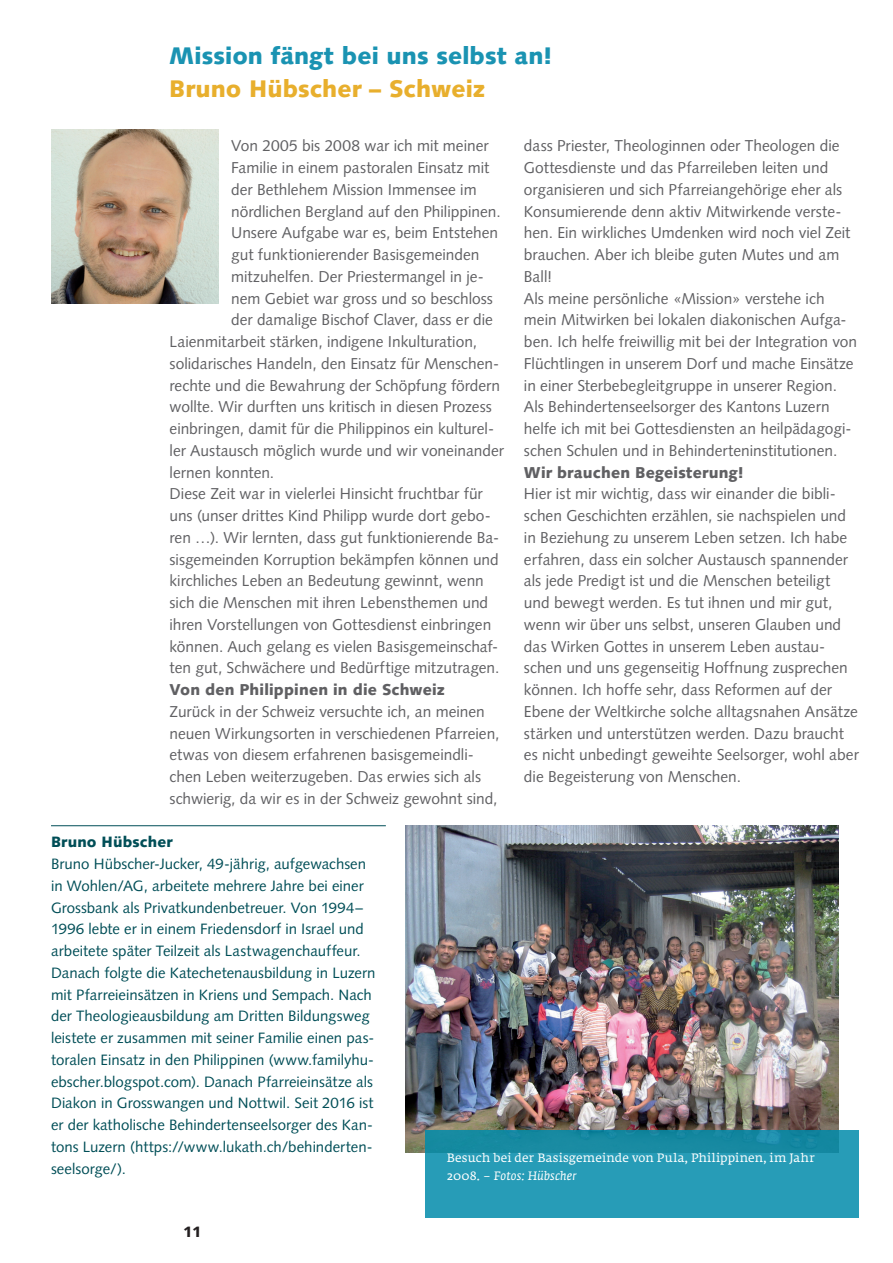
<style>
.page{position:relative;width:893px;height:1263px;background:#fff}
.page>*{position:absolute;margin:0;border:0;box-sizing:border-box;transform-origin:0 0}
.t1{font:900 24px "Syntax LT Std";letter-spacing:.005em;color:#1a93b2}
.t2{font:900 24px "Syntax LT Std";color:#e8af2d}
.t3{font:15.75px/21.8px "Syntax LT Std";color:#606063}
.t4{font:900 15.75px "Syntax LT Std";letter-spacing:.01em;color:#606063}
.t5{font:15px/21.8px "Syntax LT Std";color:#004e57}
.t6{font:900 15px "Syntax LT Std";letter-spacing:.01em;color:#004e57}
.t7{font:900 15px "Syntax LT Std";color:#231f20}
.t8{font:12px/18px "Fedra Serif A Std";letter-spacing:.02em;color:#fff}
.s1{font-style:italic}
</style>
<div class="page">
<img style="left:406px;top:826px;width:433px;height:326px">
<img style="left:51px;top:130px;width:167px;height:174px">
<div style="left:426px;top:1130px;width:433px;height:88px;background:linear-gradient(to bottom,#198da5,#2ca2bd)"></div>
<hr style="left:51px;top:825px;width:335px;height:1px;background:#004e57">
<h1 class="t1" style="left:169px;top:42px;width:385px">Mission fängt bei uns selbst an!</h1>
<h1 class="t2" style="left:169px;top:75px;width:318px">Bruno Hübscher – Schweiz</h1>
<p class="t3" style="left:231px;top:135px;width:259px">Von 2005 bis 2008 war ich mit meiner</p>
<p class="t3" style="left:231px;top:157px;width:260px">Familie in einem pastoralen Einsatz mit</p>
<p class="t3" style="left:231px;top:179px;width:247px">der Bethlehem Mission Immensee im</p>
<p class="t3" style="left:231px;top:200px;width:271px">nördlichen Bergland auf den Philippinen.</p>
<p class="t3" style="left:231px;top:222px;width:269px">Unsere Aufgabe war es, beim Entstehen</p>
<p class="t3" style="left:231px;top:244px;width:250px">gut funktionierender Basisgemeinden</p>
<p class="t3" style="left:231px;top:266px;width:254px">mitzuhelfen. Der Priestermangel in je-</p>
<p class="t3" style="left:231px;top:287px;width:263px">nem Gebiet war gross und so beschloss</p>
<p class="t3" style="left:231px;top:309px;width:263px">der damalige Bischof Claver, dass er die</p>
<p class="t3" style="left:170px;top:331px;width:309px">Laienmitarbeit stärken, indigene Inkulturation,</p>
<p class="t3" style="left:170px;top:353px;width:331px">solidarisches Handeln, den Einsatz für Menschen-</p>
<p class="t3" style="left:170px;top:374px;width:332px">rechte und die Bewahrung der Schöpfung fördern</p>
<p class="t3" style="left:170px;top:396px;width:324px">wollte. Wir durften uns kritisch in diesen Prozess</p>
<p class="t3" style="left:170px;top:418px;width:326px">einbringen, damit für die Philippinos ein kulturel-</p>
<p class="t3" style="left:170px;top:440px;width:336px">ler Austausch möglich wurde und wir voneinander</p>
<p class="t3" style="left:170px;top:461px;width:106px">lernen konnten.</p>
<p class="t3" style="left:170px;top:483px;width:315px">Diese Zeit war in vielerlei Hinsicht fruchtbar für</p>
<p class="t3" style="left:170px;top:505px;width:323px">uns (unser drittes Kind Philipp wurde dort gebo-</p>
<p class="t3" style="left:170px;top:527px;width:331px">ren …). Wir lernten, dass gut funktionierende Ba-</p>
<p class="t3" style="left:170px;top:548px;width:331px">sisgemeinden Korruption bekämpfen können und</p>
<p class="t3" style="left:170px;top:570px;width:316px">kirchliches Leben an Bedeutung gewinnt, wenn</p>
<p class="t3" style="left:170px;top:592px;width:320px">sich die Menschen mit ihren Lebensthemen und</p>
<p class="t3" style="left:170px;top:614px;width:323px">ihren Vorstellungen von Gottesdienst einbringen</p>
<p class="t3" style="left:170px;top:635px;width:330px">können. Auch gelang es vielen Basisgemeinschaf-</p>
<p class="t3" style="left:170px;top:657px;width:331px">ten gut, Schwächere und Bedürftige mitzutragen.</p>
<p class="t4" style="left:170px;top:680px;width:277px">Von den Philippinen in die Schweiz</p>
<p class="t3" style="left:170px;top:701px;width:331px">Zurück in der Schweiz versuchte ich, an meinen neuen Wirkungsorten in verschiedenen Pfarreien, etwas von diesem erfahrenen basisgemeindli&shy;chen Leben weiterzugeben. Das erwies sich als schwierig, da wir es in der Schweiz gewohnt sind,</p>
<p class="t3" style="left:524px;top:135px;width:335px">dass Priester, Theologinnen oder Theologen die Gottesdienste und das Pfarreileben leiten und organisieren und sich Pfarreiangehörige eher als Konsumierende denn aktiv Mitwirkende verste&shy;hen. Ein wirkliches Umdenken wird noch viel Zeit brauchen. Aber ich bleibe guten Mutes und am Ball!<br>Als meine persönliche «Mission» verstehe ich mein Mitwirken bei lokalen diakonischen Aufga&shy;ben. Ich helfe freiwillig mit bei der Integration von Flüchtlingen in unserem Dorf und mache Einsätze in einer Sterbebegleitgruppe in unserer Region.<br>Als Behindertenseelsorger des Kantons Luzern helfe ich mit bei Gottesdiensten an heilpädagogi&shy;schen Schulen und in Behinderteninstitutionen.</p>
<p class="t4" style="left:524px;top:463px;width:221px">Wir brauchen Begeisterung!</p>
<p class="t3" style="left:524px;top:483px;width:336px">Hier ist mir wichtig, dass wir einander die bibli&shy;schen Geschichten erzählen, sie nachspielen und in Beziehung zu unserem Leben setzen. Ich habe erfahren, dass ein solcher Austausch spannender als jede Predigt ist und die Menschen beteiligt und bewegt werden. Es tut ihnen und mir gut, wenn wir über uns selbst, unseren Glauben und das Wirken Gottes in unserem Leben austau&shy;schen und uns gegenseitig Hoffnung zusprechen können. Ich hoffe sehr, dass Reformen auf der Ebene der Weltkirche solche alltagsnahen Ansätze stärken und unterstützen werden. Dazu braucht es nicht unbedingt geweihte Seelsorger, wohl aber die Begeisterung von Menschen.</p>
<p class="t6" style="left:51px;top:833px;width:123px">Bruno Hübscher</p>
<p class="t5" style="left:51px;top:853px;width:326px">Bruno Hübscher-Jucker, 49-jährig, aufgewachsen in Wohlen/AG, arbeitete mehrere Jahre bei einer Grossbank als Privatkundenbetreuer. Von 1994– 1996 lebte er in einem Friedensdorf in Israel und arbeitete später Teilzeit als Lastwagenchauffeur.<br>Danach folgte die Katechetenausbildung in Luzern mit Pfarreieinsätzen in Kriens und Sempach. Nach der Theologieausbildung am Dritten Bildungsweg leistete er zusammen mit seiner Familie einen pas&shy;toralen Einsatz in den Philippinen (www.familyhu&shy;ebscher.blogspot.com). Danach Pfarreieinsätze als Diakon in Grosswangen und Nottwil. Seit 2016 ist er der katholische Behindertenseelsorger des Kan&shy;tons Luzern (https://www.lukath.ch/behinderten&shy;seelsorge/).</p>
<p class="t7" style="left:183px;top:1223px;width:20px">11</p>
<p class="t8" style="left:447px;top:1149px;width:369px">Besuch bei der Basisgemeinde von Pula, Philippinen, im Jahr<br>2008. – <span class="s1">Fotos: Hübscher</span></p>
</div>
